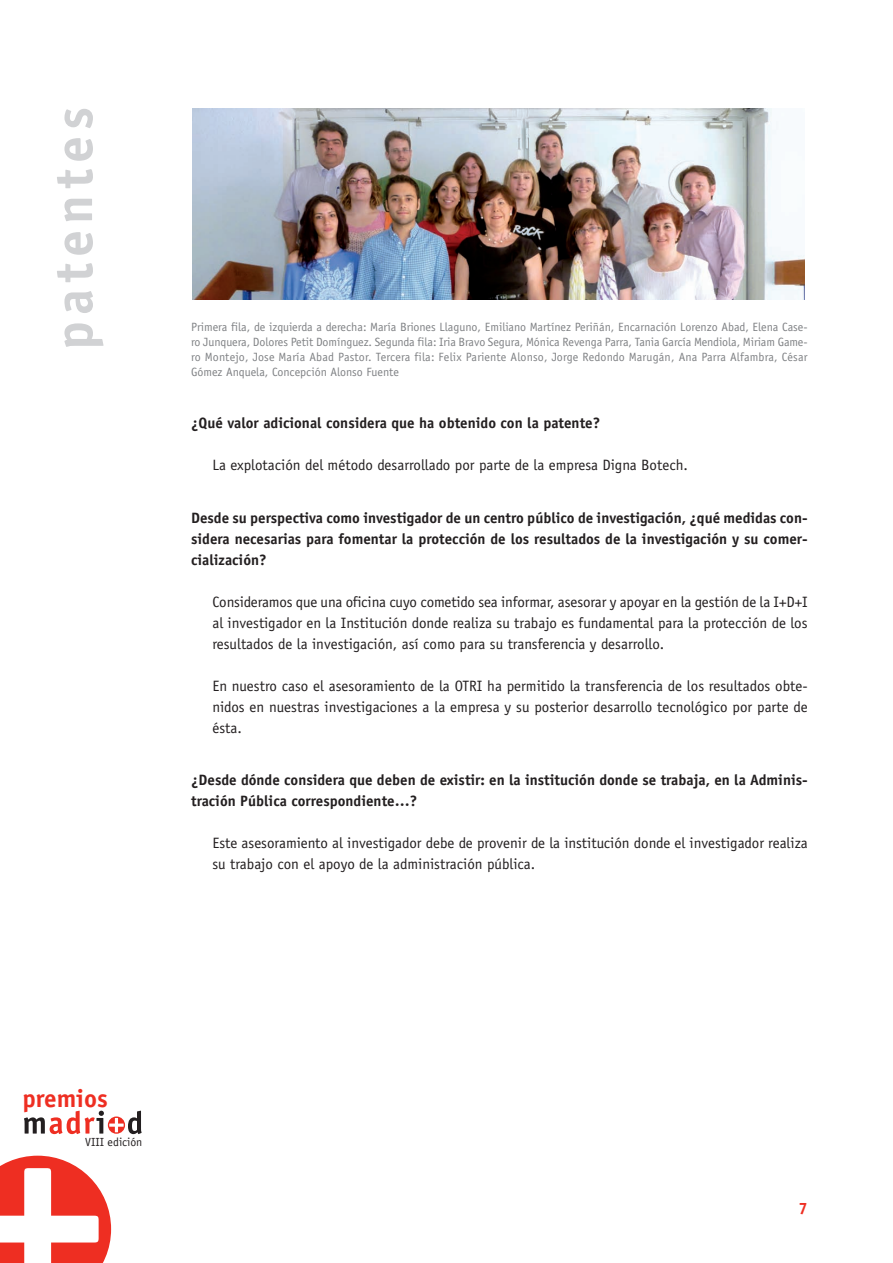
<style>
.page{position:relative;width:893px;height:1263px;background:#fff}
.page>*{position:absolute;margin:0;border:0;box-sizing:border-box;transform-origin:0 0}
.t1{font:700 54px "Officina Sans";letter-spacing:.11em;color:#d1d2d4}
.t2{font:700 25.05px "Officina Sans";color:#ee2e22}
.t3{font:700 16.5px "Officina Sans";color:#ee2e22}
.t4{font:15px/21px "Officina Sans";color:#231f20;text-align:justify}
.t5{font:700 15px/21px "Officina Sans";color:#231f20;text-align:justify}
.t6{font:12px/15px "Officina Sans";color:#808285;text-align:justify}
.t7{font:11.85px "Officina Sans";color:#231f20}
</style>
<div class="page">
<img style="left:193px;top:108px;width:612px;height:192px">
<svg style="left:0;top:1156px;width:111px;height:107px"></svg>
<svg style="left:24px;top:1111px;width:118px;height:23px"></svg>
<h1 class="t1" style="left:53px;top:350px;width:244px;rotate:-90deg">patentes</h1>
<p class="t6" style="left:191px;top:320px;width:618px">Primera fila, de izquierda a derecha: María Briones Llaguno, Emiliano Martínez Periñán, Encarnación Lorenzo Abad, Elena Case&shy;ro Junquera, Dolores Petit Domínguez. Segunda fila: Iria Bravo Segura, Mónica Revenga Parra, Tania García Mendiola, Miriam Game&shy;ro Montejo, Jose María Abad Pastor. Tercera fila: Felix Pariente Alonso, Jorge Redondo Marugán, Ana Parra Alfambra, César Gómez Anquela, Concepción Alonso Fuente</p>
<p class="t5" style="left:191px;top:414px;width:411px">¿Qué valor adicional considera que ha obtenido con la patente?</p>
<p class="t4" style="left:212px;top:456px;width:477px">La explotación del método desarrollado por parte de la empresa Digna Botech.</p>
<p class="t5" style="left:191px;top:508px;width:618px">Desde su perspectiva como investigador de un centro público de investigación, ¿qué medidas con&shy;sidera necesarias para fomentar la protección de los resultados de la investigación y su comer&shy;cialización?</p>
<p class="t4" style="left:212px;top:592px;width:597px">Consideramos que una oficina cuyo cometido sea informar, asesorar y apoyar en la gestión de la I+D+I al investigador en la Institución donde realiza su trabajo es fundamental para la protección de los resultados de la investigación, así como para su transferencia y desarrollo.</p>
<p class="t4" style="left:212px;top:676px;width:597px">En nuestro caso el asesoramiento de la OTRI ha permitido la transferencia de los resultados obte&shy;nidos en nuestras investigaciones a la empresa y su posterior desarrollo tecnológico por parte de ésta.</p>
<p class="t5" style="left:191px;top:771px;width:618px">¿Desde dónde considera que deben de existir: en la institución donde se trabaja, en la Adminis&shy;tración Pública correspondiente…?</p>
<p class="t4" style="left:212px;top:834px;width:597px">Este asesoramiento al investigador debe de provenir de la institución donde el investigador realiza su trabajo con el apoyo de la administración pública.</p>
<h2 class="t2" style="left:22px;top:1089px;width:87px">premios</h2>
<p class="t7" style="left:85px;top:1137px;width:59px">VIII edición</p>
<p class="t3" style="left:798px;top:1202px;width:11px">7</p>
</div>
